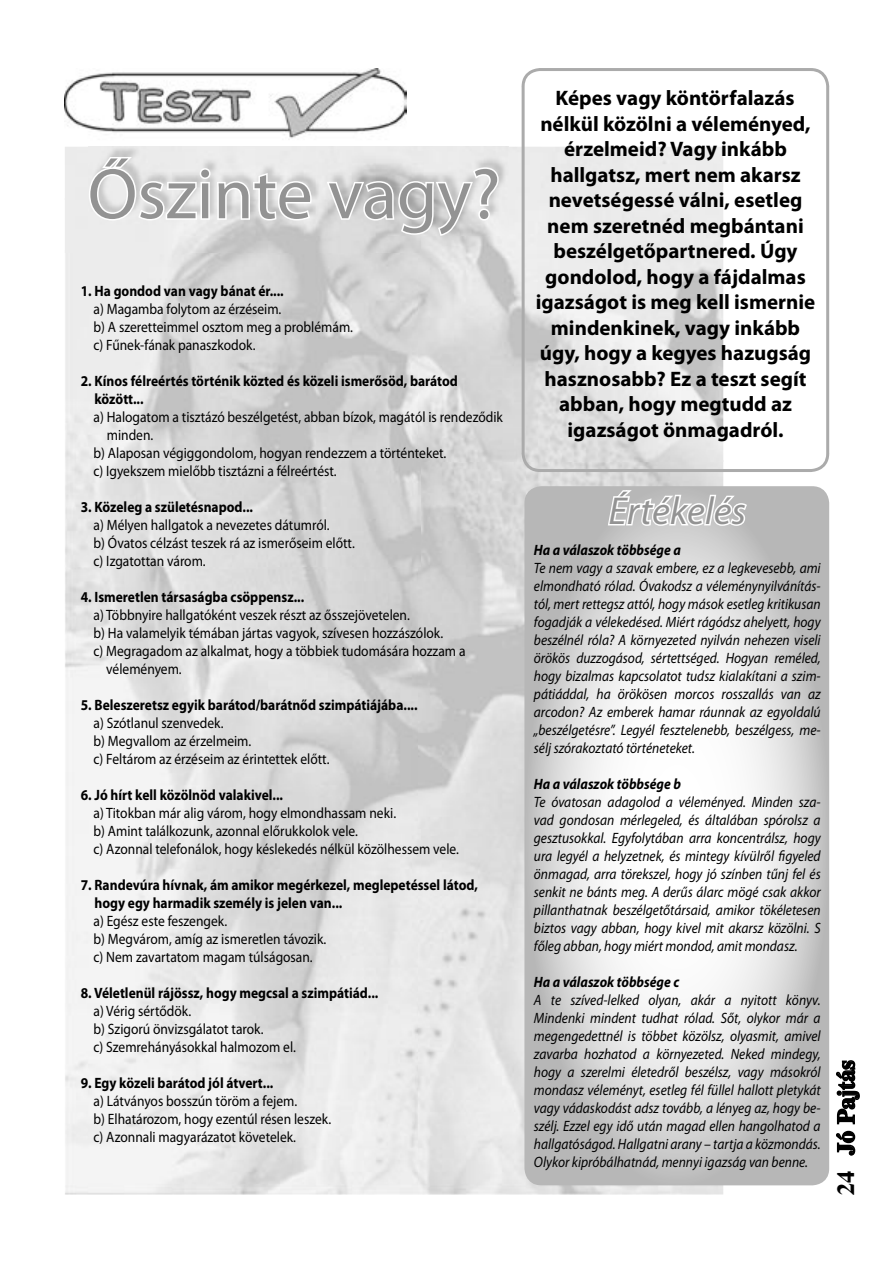
<style>
.page{position:relative;width:893px;height:1263px;background:#fff}
.page>*{position:absolute;margin:0;border:0;box-sizing:border-box;transform-origin:0 0}
.t1{font:72px "Myriad Pro";color:#939393}
.t2{font:italic 39px "Myriad Pro";color:#939393}
.t3{font:700 24px "CG Times";color:#000}
.t4{font:700 21px/25.5px "Myriad Pro";color:#000;text-align:center}
.t5{font:italic 15px/18px "Myriad Pro";color:#000;text-align:justify;scale:.9 1}
.t6{font:15px/18px "Myriad Pro";color:#000;scale:.9 1}
.t7{font:700 15px/18px "Myriad Pro";color:#000;scale:.9 1}
.t8{font:italic 700 15px "Myriad Pro";color:#000;scale:.9 1}
</style>
<div class="page">
<svg style="left:836px;top:1060px;width:24px;height:96px"></svg>
<img style="left:65px;top:68px;width:341px;height:70px">
<img style="left:419px;top:200px;width:304px;height:629px">
<img style="left:508px;top:147px;width:14px;height:53px">
<svg style="left:87px;top:154px;width:226px;height:68px"></svg>
<svg style="left:325px;top:166px;width:175px;height:72px"></svg>
<svg style="left:524px;top:486px;width:305px;height:699px"></svg>
<svg style="left:606px;top:487px;width:143px;height:40px"></svg>
<svg style="left:522px;top:68px;width:307px;height:404px"></svg>
<h1 class="t1" style="left:88px;top:155px;width:414px">Őszinte vagy?</h1>
<p class="t7" style="left:81px;top:282px;width:227px">1. Ha gondod van vagy bánat ér....</p>
<p class="t6" style="left:94px;top:300px;width:290px">a) Magamba folytom az érzéseim.<br>b) A szeretteimmel osztom meg a problémám. c) Fűnek-fának panaszkodok.</p>
<p class="t7" style="left:95px;top:372px;width:405px;text-indent:-14px">2. Kínos félreértés történik közted és közeli ismerősöd, barátod között...</p>
<p class="t6" style="left:94px;top:408px;width:456px">a) Halogatom a tisztázó beszélgetést, abban bízok, magától is rendeződik</p>
<p class="t6" style="left:107px;top:426px;width:53px">minden.</p>
<p class="t6" style="left:94px;top:444px;width:393px">b) Alaposan végiggondolom, hogyan rendezzem a történteket.</p>
<p class="t6" style="left:94px;top:462px;width:272px">c) Igyekszem mielőbb tisztázni a félreértést.</p>
<p class="t7" style="left:81px;top:498px;width:193px">3. Közeleg a születésnapod...</p>
<p class="t6" style="left:94px;top:516px;width:292px">a) Mélyen hallgatok a nevezetes dátumról.<br>b) Óvatos célzást teszek rá az ismerőseim előtt. c) Izgatottan várom.</p>
<p class="t7" style="left:81px;top:588px;width:250px">4. Ismeretlen társaságba csöppensz...</p>
<p class="t6" style="left:94px;top:606px;width:353px">a) Többnyire hallgatóként veszek részt az ősszejövetelen.</p>
<p class="t6" style="left:94px;top:624px;width:390px">b) Ha valamelyik témában jártas vagyok, szívesen hozzászólok.</p>
<p class="t6" style="left:94px;top:642px;width:415px">c) Megragadom az alkalmat, hogy a többiek tudomására hozzam a</p>
<p class="t6" style="left:106px;top:660px;width:85px">véleményem.</p>
<p class="t7" style="left:81px;top:696px;width:376px">5. Beleszeretsz egyik barátod/barátnőd szimpátiájába....</p>
<p class="t6" style="left:94px;top:714px;width:264px">a) Szótlanul szenvedek.<br>b) Megvallom az érzelmeim.<br>c) Feltárom az érzéseim az érintettek előtt.</p>
<p class="t7" style="left:81px;top:786px;width:226px">6. Jó hírt kell közölnöd valakivel...</p>
<p class="t6" style="left:94px;top:804px;width:408px">a) Titokban már alig várom, hogy elmondhassam neki.<br>b) Amint találkozunk, azonnal előrukkolok vele.<br>c) Azonnal telefonálok, hogy késlekedés nélkül közölhessem vele.</p>
<p class="t7" style="left:95px;top:876px;width:427px;text-indent:-14px">7. Randevúra hívnak, ám amikor megérkezel, meglepetéssel látod, hogy egy harmadik személy is jelen van...</p>
<p class="t6" style="left:94px;top:912px;width:260px">a) Egész este feszengek.<br>b) Megvárom, amíg az ismeretlen távozik. c) Nem zavartatom magam túlságosan.</p>
<p class="t7" style="left:81px;top:984px;width:332px">8. Véletlenül rájössz, hogy megcsal a szimpátiád...</p>
<p class="t6" style="left:94px;top:1002px;width:226px">a) Vérig sértődök.<br>b) Szigorú önvizsgálatot tarok.<br>c) Szemrehányásokkal halmozom el.</p>
<p class="t7" style="left:81px;top:1074px;width:215px">9. Egy közeli barátod jól átvert...</p>
<p class="t6" style="left:94px;top:1092px;width:265px">a) Látványos bosszún töröm a fejem.<br>b) Elhatározom, hogy ezentúl résen leszek. c) Azonnali magyarázatot követelek.</p>
<p class="t4" style="left:536px;top:85px;width:281px">Képes vagy köntörfalazás nélkül közölni a véleményed, érzelmeid? Vagy inkább hallgatsz, mert nem akarsz nevetségessé válni, esetleg nem szeretnéd megbántani beszélgetőpartnered. Úgy gondolod, hogy a fájdalmas igazságot is meg kell ismernie mindenkinek, vagy inkább úgy, hogy a kegyes hazugság hasznosabb? Ez a teszt segít abban, hogy megtudd az igazságot önmagadról.</p>
<h2 class="t2" style="left:608px;top:490px;width:139px">Értékelés</h2>
<p class="t8" style="left:534px;top:541px;width:165px">Ha a válaszok többsége a</p>
<p class="t5" style="left:534px;top:559px;width:320px">Te nem vagy a szavak embere, ez a legkevesebb, ami elmondható rólad. Óvakodsz a véleménynyilvánítás&shy;tól, mert rettegsz attól, hogy mások esetleg kritikusan fogadják a vélekedésed. Miért rágódsz ahelyett, hogy beszélnél róla? A környezeted nyilván nehezen viseli örökös duzzogásod, sértettséged. Hogyan reméled, hogy bizalmas kapcsolatot tudsz kialakítani a szim&shy;pátiáddal, ha örökösen morcos rosszallás van az arcodon? Az emberek hamar ráunnak az egyoldalú „beszélgetésre”. Legyél fesztelenebb, beszélgess, me&shy;sélj szórakoztató történeteket.</p>
<p class="t8" style="left:534px;top:775px;width:165px">Ha a válaszok többsége b</p>
<p class="t5" style="left:534px;top:793px;width:320px">Te óvatosan adagolod a véleményed. Minden sza&shy;vad gondosan mérlegeled, és általában spórolsz a gesztusokkal. Egyfolytában arra koncentrálsz, hogy ura legyél a helyzetnek, és mintegy kívülről figyeled önmagad, arra törekszel, hogy jó színben tűnj fel és senkit ne bánts meg. A derűs álarc mögé csak akkor pillanthatnak beszélgetőtársaid, amikor tökéletesen biztos vagy abban, hogy kivel mit akarsz közölni. S főleg abban, hogy miért mondod, amit mondasz.</p>
<p class="t8" style="left:534px;top:973px;width:163px">Ha a válaszok többsége c</p>
<p class="t5" style="left:534px;top:991px;width:320px">A te szíved-lelked olyan, akár a nyitott könyv.<br>Mindenki mindent tudhat rólad. Sőt, olykor már a megengedettnél is többet közölsz, olyasmit, amivel zavarba hozhatod a környezeted. Neked mindegy, hogy a szerelmi életedről beszélsz, vagy másokról mondasz véleményt, esetleg fél füllel hallott pletykát vagy vádaskodást adsz tovább, a lényeg az, hogy be&shy;szélj. Ezzel egy idő után magad ellen hangolhatod a hallgatóságod. Hallgatni arany – tartja a közmondás.<br>Olykor kipróbálhatnád, mennyi igazság van benne.</p>
<h3 class="t3" style="left:831px;top:1154px;width:96px;rotate:-90deg">Jó Pajtás</h3>
<h3 class="t3" style="left:831px;top:1195px;width:25px;rotate:-90deg">24</h3>
</div>
